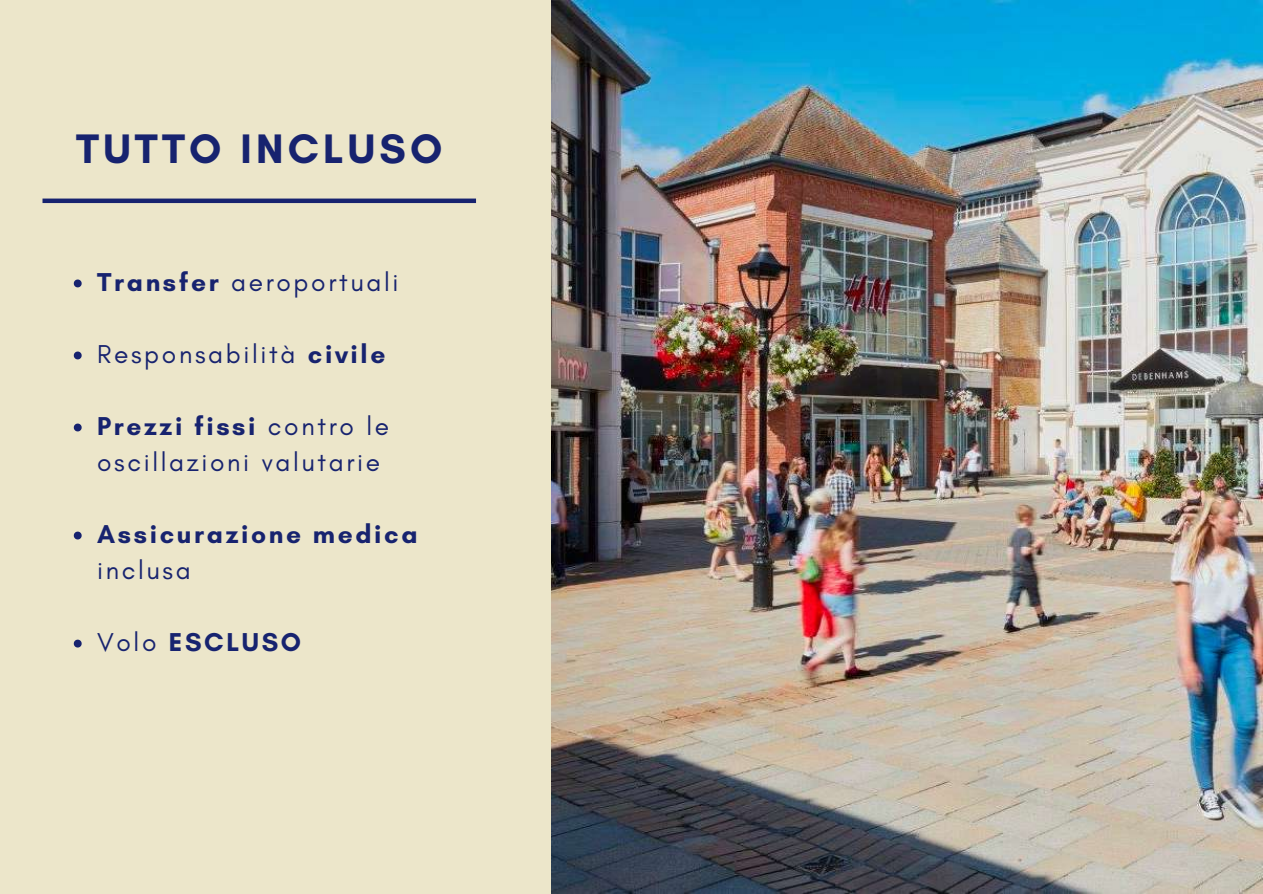
<style>
.page{position:relative;width:1263px;height:894px;background:#fff}
.page>*{position:absolute;margin:0;border:0;box-sizing:border-box;transform-origin:0 0}
.t1{font:700 42px "Glacial Indifference";letter-spacing:.1em;color:#17236f}
.t2{font:26.25px/36px "Glacial Indifference";letter-spacing:.1em;color:#17236f}
.t3{font:700 26.25px "Glacial Indifference";letter-spacing:.1em;color:#17236f}
.s1{font-weight:700}
.s2{font-weight:400}
</style>
<div class="page">
<div style="left:0;top:0;width:1263px;height:893px;background:#ece6ca"></div>
<img style="left:551px;top:0;width:711px;height:893px">
<div style="left:42px;top:198px;width:434px;height:5px;background:#17236f"></div>
<svg style="left:74px;top:279px;width:8px;height:8px"></svg>
<svg style="left:74px;top:351px;width:8px;height:8px"></svg>
<svg style="left:74px;top:423px;width:8px;height:8px"></svg>
<svg style="left:74px;top:531px;width:8px;height:8px"></svg>
<svg style="left:74px;top:639px;width:8px;height:8px"></svg>
<h1 class="t1" style="left:76px;top:123px;width:368px">TUTTO INCLUSO</h1>
<p class="t2" style="left:97px;top:263px;width:303px"><span class="s1">Transfer</span> aeroportuali</p>
<p class="t2" style="left:97px;top:335px;width:290px">Responsabilità <span class="s1">civile</span></p>
<p class="t2" style="left:97px;top:407px;width:293px"><span class="s1">Prezzi fissi</span> contro le oscillazioni valutarie</p>
<p class="t3" style="left:97px;top:517px;width:322px">Assicurazione medica</p>
<p class="t2" style="left:97px;top:551px;width:95px">inclusa</p>
<p class="t3" style="left:97px;top:625px;width:206px"><span class="s2">Volo</span> ESCLUSO</p>
</div>
